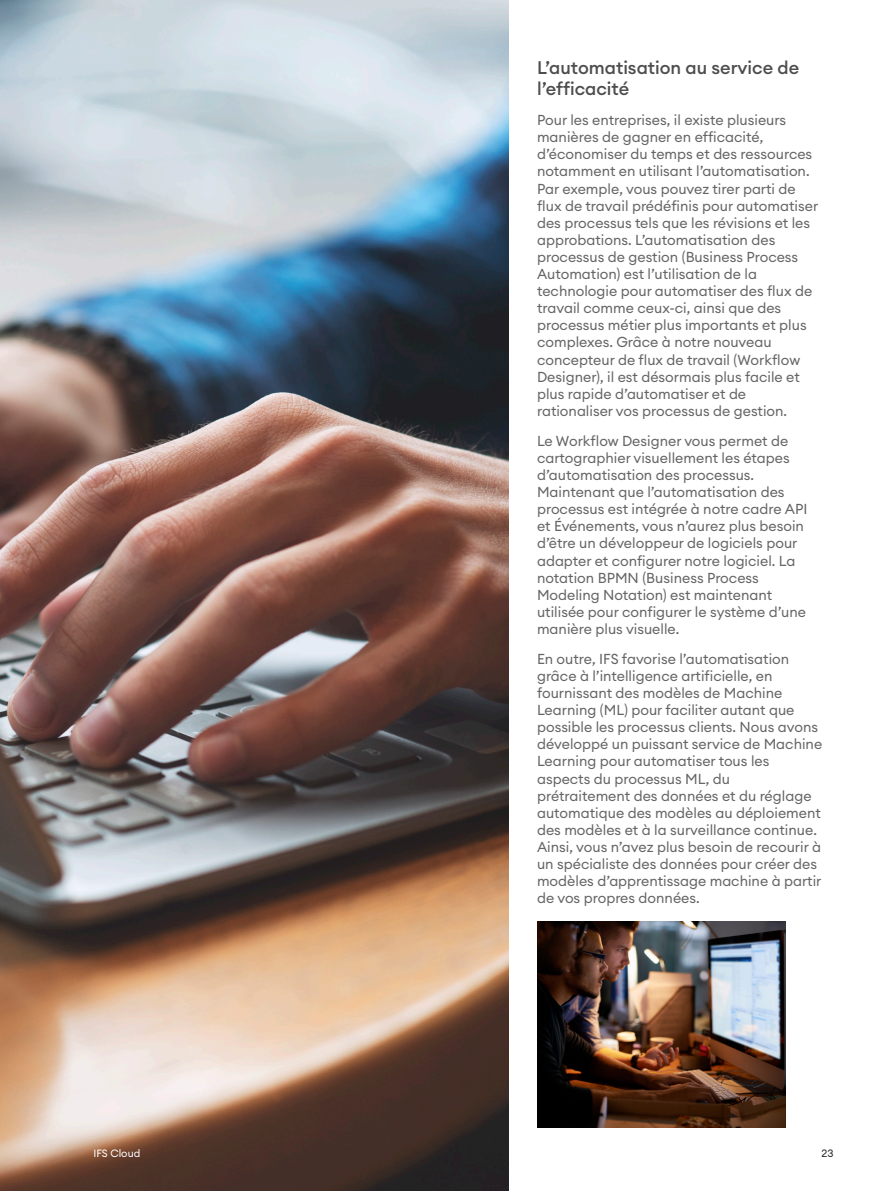
<style>
.page{position:relative;width:893px;height:1191px;background:#fff}
.page>*{position:absolute;margin:0;border:0;box-sizing:border-box;transform-origin:0 0}
.Sub_Heading{font:500 18px/21.6px "Euclid Circular A";color:#4d4d4d}
.copy{font:14.25px/17.1px "Euclid Circular A";color:#656565}
.t1{font:10.5px "Euclid Circular A";color:#fff}
.t2{font:10.5px "Euclid Circular A";color:#242424}
</style>
<div class="page">
<img style="left:0;top:0;width:508px;height:1191px">
<img style="left:537px;top:921px;width:248px;height:206px">
<p class="Sub_Heading" style="left:537px;top:56px;width:264px">L’automatisation au service de l’efficacité</p>
<p class="copy" style="left:537px;top:111px;width:283px">Pour les entreprises, il existe plusieurs manières de gagner en efficacité, d’économiser du temps et des ressources notamment en utilisant l’automatisation.<br>Par exemple, vous pouvez tirer parti de flux de travail prédéfinis pour automatiser des processus tels que les révisions et les approbations. L’automatisation des processus de gestion (Business Process Automation) est l’utilisation de la technologie pour automatiser des flux de travail comme ceux-ci, ainsi que des processus métier plus importants et plus complexes. Grâce à notre nouveau concepteur de flux de travail (Workflow Designer), il est désormais plus facile et plus rapide d’automatiser et de rationaliser vos processus de gestion.</p>
<p class="copy" style="left:537px;top:432px;width:272px">Le Workflow Designer vous permet de cartographier visuellement les étapes d’automatisation des processus.<br>Maintenant que l’automatisation des processus est intégrée à notre cadre API et Événements, vous n’aurez plus besoin d’être un développeur de logiciels pour adapter et configurer notre logiciel. La notation BPMN (Business Process Modeling Notation) est maintenant utilisée pour configurer le système d’une manière plus visuelle.</p>
<p class="copy" style="left:537px;top:650px;width:287px">En outre, IFS favorise l’automatisation grâce à l’intelligence artificielle, en fournissant des modèles de Machine Learning (ML) pour faciliter autant que possible les processus clients. Nous avons développé un puissant service de Machine Learning pour automatiser tous les aspects du processus ML, du prétraitement des données et du réglage automatique des modèles au déploiement des modèles et à la surveillance continue.<br>Ainsi, vous n’avez plus besoin de recourir à un spécialiste des données pour créer des modèles d’apprentissage machine à partir de vos propres données.</p>
<p class="t1" style="left:94px;top:1146px;width:48px">IFS Cloud</p>
<p class="t2" style="left:821px;top:1146px;width:13px">23</p>
</div>
